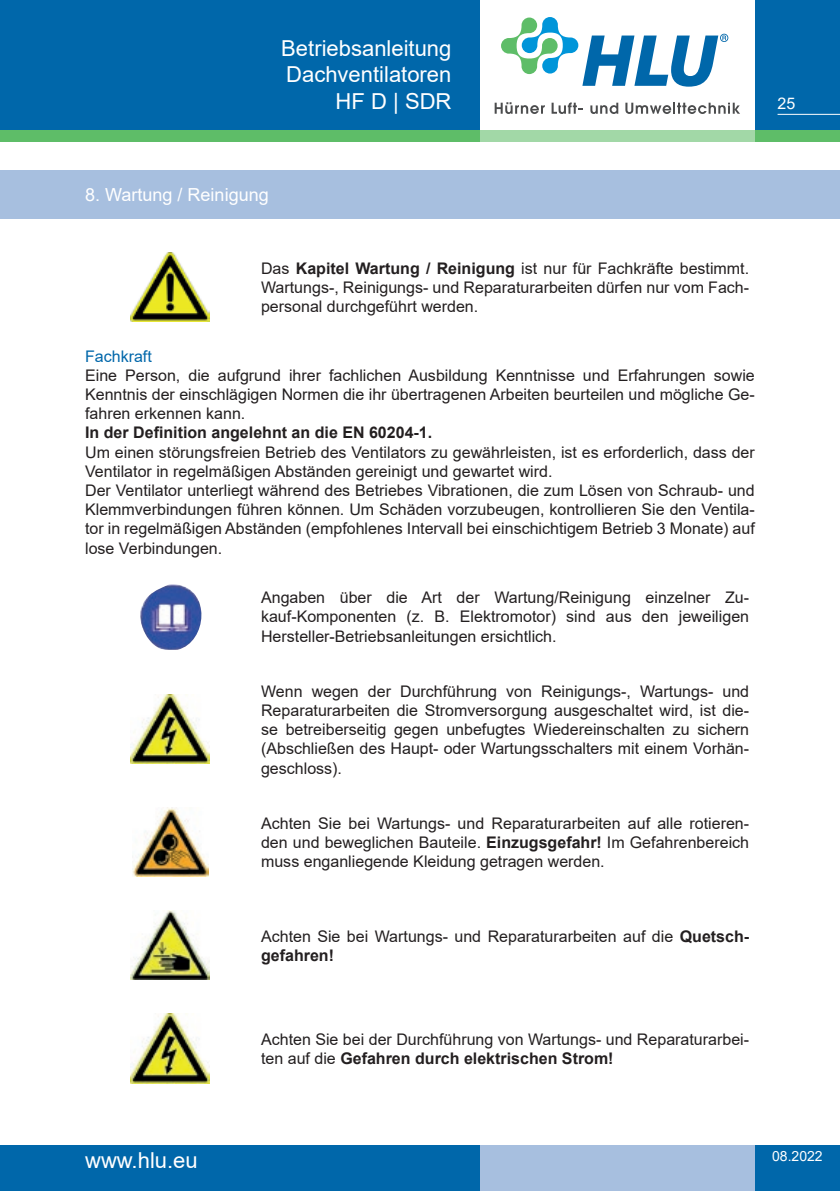
<style>
.page{position:relative;width:840px;height:1191px;background:#fff}
.page>*{position:absolute;margin:0;border:0;box-sizing:border-box;transform-origin:0 0}
.t1{font:22px/26.4px "Arial";color:#fff;text-align:right}
.h1_linksbündug{font:18px "Arial";color:#fff}
.t2{font:16px/19.2px "Arial";color:#231f20;text-align:justify}
.t3{font:700 16px "Arial";color:#231f20}
.t4{font:16px "Arial";color:#0067aa}
.t5{font:16px "Arial";color:#fff}
.t6{font:14px "Arial";color:#fff}
.s1{font-weight:700}
</style>
<div class="page">
<div style="left:754px;top:0;width:85px;height:130px;background:#0067aa"></div>
<div style="left:754px;top:130px;width:85px;height:12px;background:#5ebd68"></div>
<hr style="left:777px;top:114px;width:62px;height:1px;background:#fff">
<div style="left:0;top:0;width:479px;height:130px;background:#0067aa"></div>
<div style="left:0;top:130px;width:479px;height:12px;background:#5ebd68"></div>
<div style="left:479px;top:130px;width:275px;height:12px;background:#a2d8a7"></div>
<svg style="left:494px;top:102px;width:50px;height:12px"></svg>
<svg style="left:551px;top:102px;width:31px;height:12px"></svg>
<svg style="left:590px;top:103px;width:28px;height:11px"></svg>
<svg style="left:625px;top:103px;width:114px;height:11px"></svg>
<svg style="left:501px;top:17px;width:227px;height:70px"></svg>
<div style="left:754px;top:1145px;width:85px;height:46px;background:#0067aa"></div>
<div style="left:0;top:1145px;width:479px;height:46px;background:#0067aa"></div>
<div style="left:479px;top:1145px;width:275px;height:46px;background:#a7bfdf"></div>
<img style="left:131px;top:252px;width:78px;height:69px">
<div style="left:0;top:170px;width:839px;height:48px;background:#a7bfdf"></div>
<img style="left:140px;top:584px;width:62px;height:66px">
<img style="left:131px;top:695px;width:78px;height:69px">
<img style="left:131px;top:910px;width:78px;height:70px">
<img style="left:131px;top:1014px;width:78px;height:69px">
<img style="left:132px;top:807px;width:76px;height:69px">
<h1 class="t1" style="left:281px;top:35px;width:172px">Betriebsanleitung<br>Dachventilatoren<br>HF D | SDR</h1>
<p class="t5" style="left:777px;top:92px;width:19px">25</p>
<p class="h1_linksbündug" style="left:85px;top:182px;width:185px">8. Wartung / Reinigung</p>
<p class="t2" style="left:261px;top:258px;width:489px">Das <span class="s1">Kapitel Wartung / Reinigung</span> ist nur für Fachkräfte bestimmt.<br>Wartungs-, Reinigungs- und Reparaturarbeiten dürfen nur vom Fach&shy;personal durchgeführt werden.</p>
<p class="t4" style="left:85px;top:345px;width:68px">Fachkraft</p>
<p class="t2" style="left:85px;top:365px;width:670px">Eine Person, die aufgrund ihrer fachlichen Ausbildung Kenntnisse und Erfahrungen sowie Kenntnis der einschlägigen Normen die ihr übertragenen Arbeiten beurteilen und mögliche Ge&shy;fahren erkennen kann.</p>
<p class="t3" style="left:85px;top:421px;width:348px">In der Definition angelehnt an die EN 60204-1.</p>
<p class="t2" style="left:85px;top:442px;width:670px">Um einen störungsfreien Betrieb des Ventilators zu gewährleisten, ist es erforderlich, dass der<br>Ventilator in regelmäßigen Abständen gereinigt und gewartet wird.</p>
<p class="t2" style="left:85px;top:480px;width:670px">Der Ventilator unterliegt während des Betriebes Vibrationen, die zum Lösen von Schraub- und Klemmverbindungen führen können. Um Schäden vorzubeugen, kontrollieren Sie den Ventila&shy;tor in regelmäßigen Abständen (empfohlenes Intervall bei einschichtigem Betrieb 3 Monate) auf lose Verbindungen.</p>
<p class="t2" style="left:261px;top:588px;width:489px">Angaben über die Art der Wartung/Reinigung einzelner Zu&shy;kauf-Komponenten (z. B. Elektromotor) sind aus den jeweiligen Hersteller-Betriebsanleitungen ersichtlich.</p>
<p class="t2" style="left:261px;top:681px;width:489px">Wenn wegen der Durchführung von Reinigungs-, Wartungs- und Reparaturarbeiten die Stromversorgung ausgeschaltet wird, ist die&shy;se betreiberseitig gegen unbefugtes Wiedereinschalten zu sichern (Abschließen des Haupt- oder Wartungsschalters mit einem Vorhän&shy;geschloss).</p>
<p class="t2" style="left:261px;top:813px;width:489px">Achten Sie bei Wartungs- und Reparaturarbeiten auf alle rotieren&shy;den und beweglichen Bauteile. <span class="s1">Einzugsgefahr!</span> Im Gefahrenbereich muss enganliegende Kleidung getragen werden.</p>
<p class="t2" style="left:261px;top:926px;width:489px">Achten Sie bei Wartungs- und Reparaturarbeiten auf die <span class="s1">Quetsch&shy;gefahren!</span></p>
<p class="t2" style="left:261px;top:1029px;width:489px">Achten Sie bei der Durchführung von Wartungs- und Reparaturarbei&shy;ten auf die <span class="s1">Gefahren durch elektrischen Strom!</span></p>
<h1 class="t1" style="left:85px;top:1146px;width:114px">www.hlu.eu</h1>
<p class="t6" style="left:771px;top:1146px;width:52px">08.2022</p>
</div>
